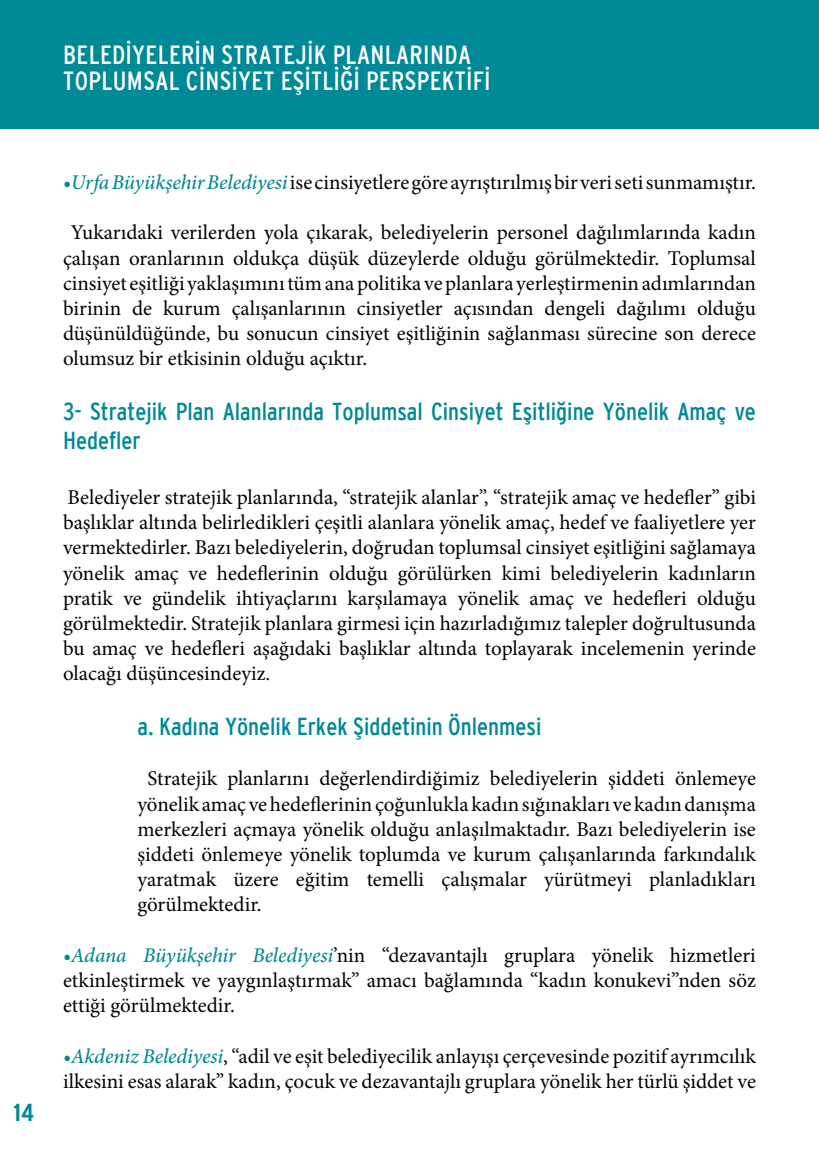
<style>
.page{position:relative;width:819px;height:1166px;background:#fff}
.page>*{position:absolute;margin:0;border:0;box-sizing:border-box;transform-origin:0 0}
.t1{font:condensed 26.25px/26.2px "Interstate";letter-spacing:.015em;color:#fff}
.t2{font:condensed 24.5px/29.4px "Interstate";color:#008996}
.t3{font:700 condensed 24.5px "Interstate";color:#008996}
.t4{font:21px/25.2px "Minion Pro";color:#000;text-align:justify}
.s1{font-weight:500;font-style:italic;color:#008996}
</style>
<div class="page">
<div style="left:0;top:0;width:819px;height:129px;background:#008996"></div>
<p class="t1" style="left:63px;top:43px;width:429px">BELEDİYELERİN STRATEJİK PLANLARINDA<br>TOPLUMSAL CİNSİYET EŞİTLİĞİ PERSPEKTİFİ</p>
<p class="t3" style="left:14px;top:1102px;width:22px">14</p>
<p class="t4" style="left:63px;top:170px;width:694px"><span class="s1">•Urfa Büyükşehir Belediyesi</span>ise cinsiyetlere göre ayrıştırılmış bir veri seti sunmamıştır.</p>
<p class="t4" style="left:63px;top:220px;width:694px;text-indent:8px">Yukarıdaki verilerden yola çıkarak, belediyelerin personel dağılımlarında kadın çalışan oranlarının oldukça düşük düzeylerde olduğu görülmektedir. Toplumsal cinsiyet eşitliği yaklaşımını tüm ana politika ve planlara yerleştirmenin adımlarından birinin de kurum çalışanlarının cinsiyetler açısından dengeli dağılımı olduğu düşünüldüğünde, bu sonucun cinsiyet eşitliğinin sağlanması sürecine son derece olumsuz bir etkisinin olduğu açıktır.</p>
<p class="t2" style="left:63px;top:398px;width:694px">3- Stratejik Plan Alanlarında Toplumsal Cinsiyet Eşitliğine Yönelik Amaç ve<br>Hedefler</p>
<p class="t4" style="left:63px;top:485px;width:694px">Belediyeler stratejik planlarında, “stratejik alanlar”, “stratejik amaç ve hedefler” gibi başlıklar altında belirledikleri çeşitli alanlara yönelik amaç, hedef ve faaliyetlere yer vermektedirler. Bazı belediyelerin, doğrudan toplumsal cinsiyet eşitliğini sağlamaya yönelik amaç ve hedeflerinin olduğu görülürken kimi belediyelerin kadınların pratik ve gündelik ihtiyaçlarını karşılamaya yönelik amaç ve hedefleri olduğu görülmektedir. Stratejik planlara girmesi için hazırladığımız talepler doğrultusunda bu amaç ve hedefleri aşağıdaki başlıklar altında toplayarak incelemenin yerinde olacağı düşüncesindeyiz.</p>
<p class="t2" style="left:137px;top:713px;width:405px">a. Kadına Yönelik Erkek Şiddetinin Önlenmesi</p>
<p class="t4" style="left:137px;top:766px;width:620px;text-indent:10px">Stratejik planlarını değerlendirdiğimiz belediyelerin şiddeti önlemeye yönelik amaç ve hedeflerinin çoğunlukla kadın sığınakları ve kadın danışma merkezleri açmaya yönelik olduğu anlaşılmaktadır. Bazı belediyelerin ise şiddeti önlemeye yönelik toplumda ve kurum çalışanlarında farkındalık yaratmak üzere eğitim temelli çalışmalar yürütmeyi planladıkları görülmektedir.</p>
<p class="t4" style="left:63px;top:942px;width:694px"><span class="s1">•Adana Büyükşehir Belediyesi</span>’nin “dezavantajlı gruplara yönelik hizmetleri etkinleştirmek ve yaygınlaştırmak” amacı bağlamında “kadın konukevi”nden söz ettiği görülmektedir.</p>
<p class="t4" style="left:63px;top:1043px;width:694px"><span class="s1">•Akdeniz Belediyesi</span>, “adil ve eşit belediyecilik anlayışı çerçevesinde pozitif ayrımcılık ilkesini esas alarak” kadın, çocuk ve dezavantajlı gruplara yönelik her türlü şiddet ve</p>
</div>
